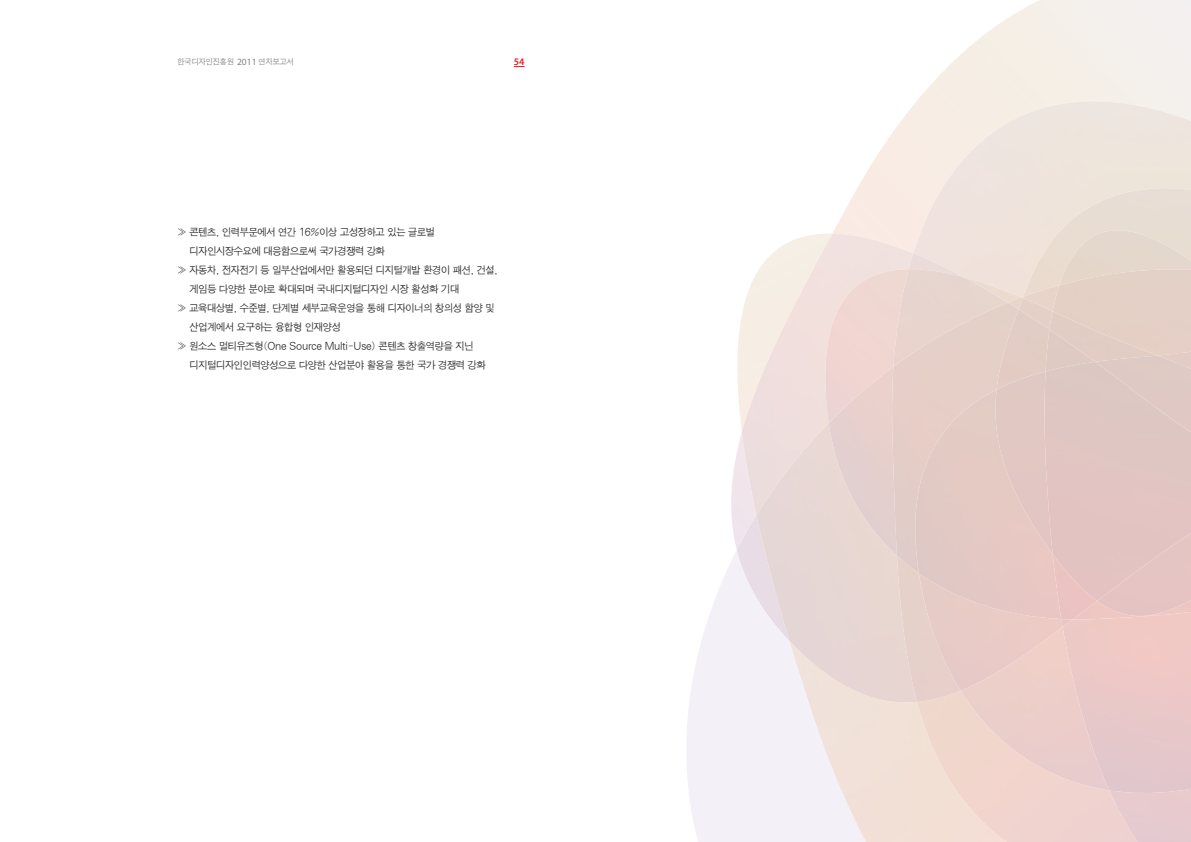
<style>
.page{position:relative;width:1191px;height:842px;background:#fff}
.page>*{position:absolute;margin:0;border:0;box-sizing:border-box;transform-origin:0 0}
.t1{font:10.2px "SMJ Gothic Std";letter-spacing:-.09em;color:#231f20;scale:.95 1}
.t2{font:600 10px "Myriad Pro";color:#e51a23}
.t3{font:8px "SMJ Gothic Std";letter-spacing:-.07em;color:#808285;scale:.95 1}
.s1{font-family:"Myriad Pro";font-size:9.5px}
</style>
<div class="page">
<svg style="left:687px;top:567px;width:42px;height:275px"></svg>
<svg style="left:827px;top:0;width:364px;height:234px"></svg>
<img style="left:913px;top:101px;width:278px;height:133px">
<div style="left:1023px;top:188px;width:168px;height:46px;background:#e9ded5"></div>
<img style="left:1059px;top:230px;width:132px;height:4px">
<svg style="left:729px;top:234px;width:462px;height:608px"></svg>
<img style="left:789px;top:705px;width:128px;height:137px">
<img style="left:742px;top:234px;width:171px;height:281px">
<img style="left:756px;top:423px;width:161px;height:282px">
<img style="left:917px;top:702px;width:192px;height:140px">
<img style="left:908px;top:253px;width:56px;height:16px">
<div style="left:897px;top:573px;width:63px;height:129px;background:#e7d4cc"></div>
<div style="left:1109px;top:797px;width:82px;height:45px;background:#e7cacf"></div>
<img style="left:820px;top:269px;width:73px;height:154px">
<div style="left:828px;top:367px;width:63px;height:189px;background:#e8d0cf"></div>
<img style="left:893px;top:269px;width:115px;height:34px">
<div style="left:891px;top:303px;width:127px;height:270px;background:#e5d0c8"></div>
<div style="left:996px;top:309px;width:53px;height:62px;background:#e2cdc5"></div>
<div style="left:1045px;top:330px;width:50px;height:32px;background:#e1ccc4"></div>
<img style="left:1157px;top:342px;width:34px;height:14px">
<img style="left:1095px;top:356px;width:96px;height:6px">
<div style="left:960px;top:691px;width:102px;height:99px;background:#eecfcc"></div>
<div style="left:919px;top:619px;width:143px;height:72px;background:#eacbc7"></div>
<img style="left:1062px;top:627px;width:129px;height:170px">
<svg style="left:1061px;top:619px;width:11px;height:8px"></svg>
<div style="left:906px;top:389px;width:146px;height:230px;background:#e4cac4"></div>
<img style="left:1072px;top:619px;width:25px;height:22px">
<img style="left:1052px;top:601px;width:45px;height:18px">
<div style="left:992px;top:371px;width:51px;height:183px;background:#e2c8c3"></div>
<img style="left:1097px;top:601px;width:94px;height:42px">
<div style="left:1043px;top:362px;width:148px;height:239px;background:#e2c5c2"></div>
<p class="t3" style="left:177px;top:57px;width:125px">한국디자인진흥원 <span class="s1">2011</span> 연차보고서</p>
<p class="t2" style="left:514px;top:55px;width:12px">54</p>
<p class="t1" style="left:177px;top:227px;width:273px">» 콘텐츠, 인력부문에서 연간 16%이상 고성장하고 있는 글로벌</p>
<p class="t1" style="left:189px;top:246px;width:208px">디자인시장수요에 대응함으로써 국가경쟁력 강화</p>
<p class="t1" style="left:177px;top:265px;width:339px">» 자동차, 전자전기 등 일부산업에서만 활용되던 디지털개발 환경이 패션, 건설,</p>
<p class="t1" style="left:189px;top:284px;width:286px">게임등 다양한 분야로 확대되며 국내디지털디자인 시장 활성화 기대</p>
<p class="t1" style="left:177px;top:303px;width:336px">» 교육대상별, 수준별, 단계별 세부교육운영을 통해 디자이너의 창의성 함양 및</p>
<p class="t1" style="left:189px;top:322px;width:161px">산업계에서 요구하는 융합형 인재양성</p>
<p class="t1" style="left:177px;top:341px;width:314px">» 원소스 멀티유즈형(One Source Multi-Use) 콘텐츠 창출역량을 지닌</p>
<p class="t1" style="left:189px;top:360px;width:314px">디지털디자인인력양성으로 다양한 산업분야 활용을 통한 국가 경쟁력 강화</p>
</div>
